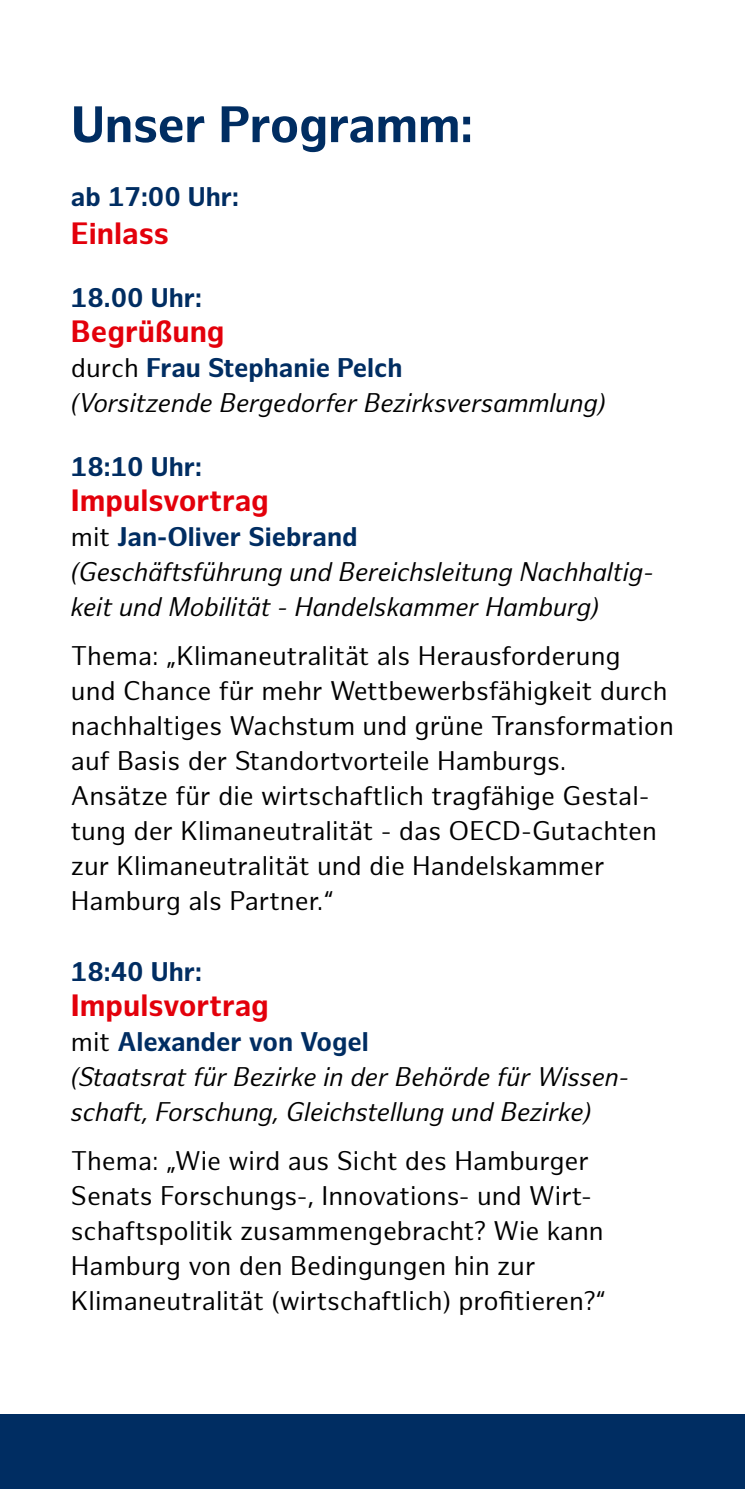
<style>
.page{position:relative;width:745px;height:1489px;background:#fff}
.page>*{position:absolute;margin:0;border:0;box-sizing:border-box;transform-origin:0 0}
.t1{font:700 50px "Hamburg Sans";letter-spacing:-.01em;color:#002d62}
.t2{font:700 30px "Hamburg Sans";color:#e3000b}
.t3{font:26.25px/35px "Hamburg Sans";color:#000}
.t4{font:italic 26.25px/35px "Hamburg Sans";color:#000}
.t5{font:700 26.25px "Hamburg Sans";color:#002d62}
.s1{font-style:normal}
.s2{font-weight:700;font-style:normal;color:#002d62}
</style>
<div class="page">
<div style="left:0;top:1414px;width:744px;height:74px;background:#002d62"></div>
<h1 class="t1" style="left:71px;top:95px;width:403px">Unser Programm:</h1>
<p class="t5" style="left:71px;top:181px;width:169px">ab 17:00 Uhr:</p>
<p class="t2" style="left:71px;top:216px;width:100px">Einlass</p>
<p class="t5" style="left:71px;top:283px;width:132px">18.00 Uhr:</p>
<p class="t2" style="left:71px;top:314px;width:155px">Begrüßung</p>
<p class="t4" style="left:71px;top:352px;width:536px"><span class="s1">durch</span> <span class="s2">Frau Stephanie Pelch<br></span>(Vorsitzende Bergedorfer Bezirksversammlung)</p>
<p class="t5" style="left:71px;top:451px;width:132px">18:10 Uhr:</p>
<p class="t2" style="left:71px;top:483px;width:199px">Impulsvortrag</p>
<p class="t4" style="left:71px;top:520px;width:583px"><span class="s1">mit</span> <span class="s2">Jan-Oliver Siebrand<br></span>(Geschäftsführung und Bereichsleitung Nachhaltig&shy;keit und Mobilität - Handelskammer Hamburg)</p>
<p class="t3" style="left:71px;top:639px;width:604px">Thema: „Klimaneutralität als Herausforderung<br>und Chance für mehr Wettbewerbsfähigkeit durch nachhaltiges Wachstum und grüne Transformation auf Basis der Standortvorteile Hamburgs.<br>Ansätze für die wirtschaftlich tragfähige Gestal&shy;tung der Klimaneutralität - das OECD-Gutachten zur Klimaneutralität und die Handelskammer Hamburg als Partner.“</p>
<p class="t5" style="left:71px;top:956px;width:132px">18:40 Uhr:</p>
<p class="t2" style="left:71px;top:987px;width:199px">Impulsvortrag</p>
<p class="t4" style="left:71px;top:1025px;width:559px"><span class="s1">mit</span> <span class="s2">Alexander von Vogel<br></span>(Staatsrat für Bezirke in der Behörde für Wissen&shy;schaft, Forschung, Gleichstellung und Bezirke)</p>
<p class="t3" style="left:71px;top:1144px;width:536px">Thema: „Wie wird aus Sicht des Hamburger Senats Forschungs-, Innovations- und Wirt&shy;schaftspolitik zusammengebracht? Wie kann Hamburg von den Bedingungen hin zur Klimaneutralität (wirtschaftlich) profitieren?“</p>
</div>
